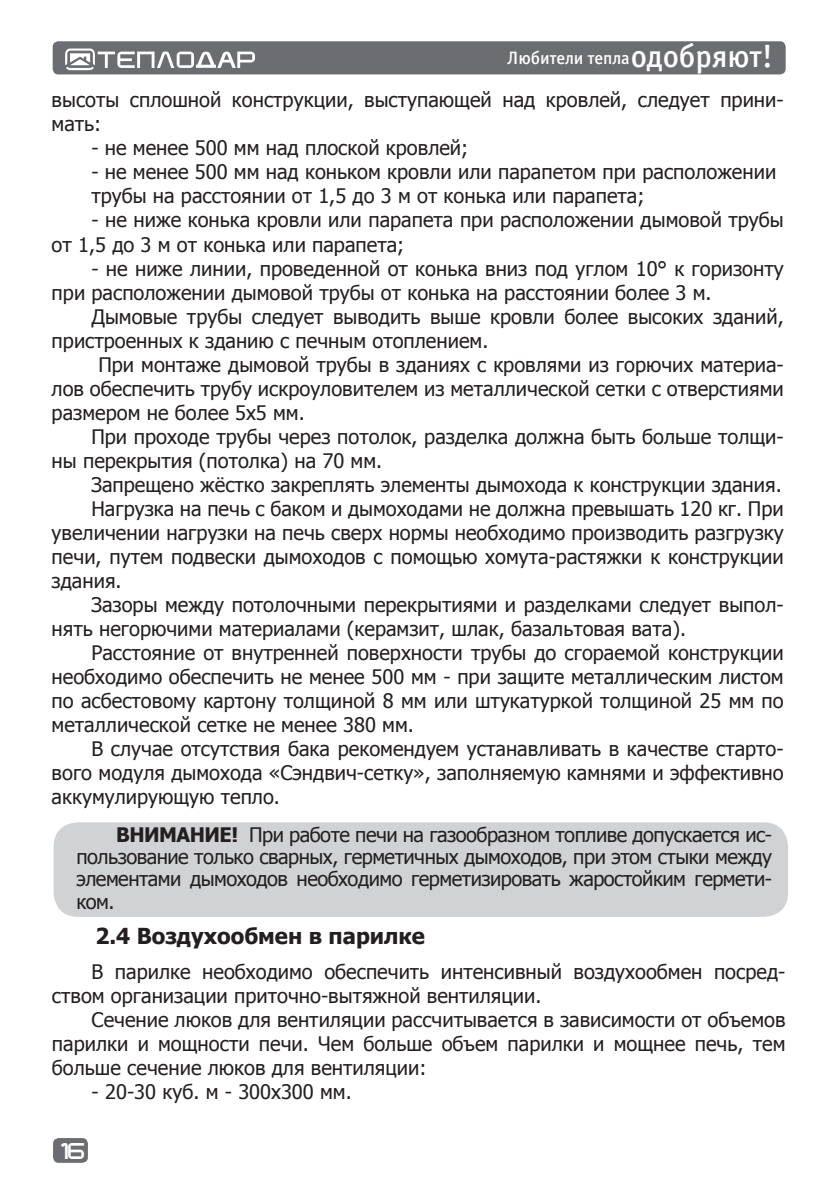
<style>
.page{position:relative;width:840px;height:1191px;background:#fff}
.page>*{position:absolute;margin:0;border:0;box-sizing:border-box;transform-origin:0 0}
.t1{font:700 22px "Tahoma";color:#231f20}
.t2{font:20px/24px "Tahoma";color:#231f20}
.t3{font:18px "Officina Sans Medium C";letter-spacing:-.005em;color:#fff}
.t4{font:16px "teplodar";color:#fff}
.s1{font-size:32px}
.s2{font-weight:700}
</style>
<div class="page">
<div style="left:53px;top:1138px;width:35px;height:24px;background:#6c6d70;border-radius:6px"></div>
<div style="left:53px;top:41px;width:732px;height:33px;background:#6c6d70;border-radius:6px"></div>
<svg style="left:65px;top:48px;width:190px;height:22px"></svg>
<div style="left:54px;top:822px;width:733px;height:95px;background:#d1d2d4;border-radius:24px"></div>
<p class="t3" style="left:507px;top:48px;width:267px">Любители тепла<span class="s1">одобряют!</span></p>
<p class="t2" style="left:52px;top:87px;width:733px">высоты сплошной конструкции, выступающей над кровлей, следует прини&shy;мать:</p>
<p class="t2" style="left:91px;top:135px;width:378px">- не менее 500 мм над плоской кровлей;</p>
<p class="t2" style="left:91px;top:159px;width:686px">- не менее 500 мм над коньком кровли или парапетом при расположении трубы на расстоянии от 1,5 до 3 м от конька или парапета;</p>
<p class="t2" style="left:52px;top:207px;width:733px;text-indent:40px">- не ниже конька кровли или парапета при расположении дымовой трубы от 1,5 до 3 м от конька или парапета;</p>
<p class="t2" style="left:52px;top:255px;width:733px;text-indent:40px">- не ниже линии, проведенной от конька вниз под углом 10° к горизонту при расположении дымовой трубы от конька на расстоянии более 3 м.</p>
<p class="t2" style="left:52px;top:303px;width:733px;text-indent:40px">Дымовые трубы следует выводить выше кровли более высоких зданий, пристроенных к зданию с печным отоплением.</p>
<p class="t2" style="left:52px;top:351px;width:733px;text-align:justify;text-indent:47px">При монтаже дымовой трубы в зданиях с кровлями из горючих материа&shy;лов обеспечить трубу искроуловителем из металлической сетки с отверстиями размером не более 5х5 мм.</p>
<p class="t2" style="left:52px;top:423px;width:733px;text-indent:40px">При проходе трубы через потолок, разделка должна быть больше толщи&shy;ны перекрытия (потолка) на 70 мм.</p>
<p class="t2" style="left:91px;top:471px;width:691px">Запрещено жёстко закреплять элементы дымохода к конструкции здания.</p>
<p class="t2" style="left:91px;top:495px;width:693px">Нагрузка на печь с баком и дымоходами не должна превышать 120 кг. При</p>
<p class="t2" style="left:52px;top:519px;width:733px">увеличении нагрузки на печь сверх нормы необходимо производить разгрузку</p>
<p class="t2" style="left:52px;top:543px;width:733px">печи, путем подвески дымоходов с помощью хомута-растяжки к конструкции</p>
<p class="t2" style="left:52px;top:567px;width:71px">здания.</p>
<p class="t2" style="left:91px;top:591px;width:693px">Зазоры между потолочными перекрытиями и разделками следует выпол-</p>
<p class="t2" style="left:52px;top:615px;width:635px">нять негорючими материалами (керамзит, шлак, базальтовая вата).</p>
<p class="t2" style="left:91px;top:639px;width:693px">Расстояние от внутренней поверхности трубы до сгораемой конструкции</p>
<p class="t2" style="left:52px;top:663px;width:733px">необходимо обеспечить не менее 500 мм - при защите металлическим листом</p>
<p class="t2" style="left:52px;top:687px;width:733px">по асбестовому картону толщиной 8 мм или штукатуркой толщиной 25 мм по</p>
<p class="t2" style="left:52px;top:711px;width:363px">металлической сетке не менее 380 мм.</p>
<p class="t2" style="left:91px;top:735px;width:693px">В случае отсутствия бака рекомендуем устанавливать в качестве старто-</p>
<p class="t2" style="left:52px;top:759px;width:733px">вого модуля дымохода «Сэндвич-сетку», заполняемую камнями и эффективно</p>
<p class="t2" style="left:52px;top:783px;width:230px">аккумулирующую тепло.</p>
<p class="t2" style="left:76px;top:823px;width:696px;line-height:22px;text-align:justify;text-indent:40px"><span class="s2">ВНИМАНИЕ!</span> При работе печи на газообразном топливе допускается ис&shy;пользование только сварных, герметичных дымоходов, при этом стыки между элементами дымоходов необходимо герметизировать жаростойким гермети&shy;ком.</p>
<p class="t1" style="left:95px;top:920px;width:331px">2.4 Воздухообмен в парилке</p>
<p class="t2" style="left:52px;top:959px;width:734px;text-indent:40px">В парилке необходимо обеспечить интенсивный воздухообмен посред&shy;ством организации приточно-вытяжной вентиляции.</p>
<p class="t2" style="left:52px;top:1007px;width:734px;text-align:justify;text-indent:40px">Сечение люков для вентиляции рассчитывается в зависимости от объемов парилки и мощности печи. Чем больше объем парилки и мощнее печь, тем больше сечение люков для вентиляции:</p>
<p class="t2" style="left:92px;top:1079px;width:261px">- 20-30 куб. м - 300х300 мм.</p>
<p class="t4" style="left:57px;top:1144px;width:29px">16</p>
</div>
